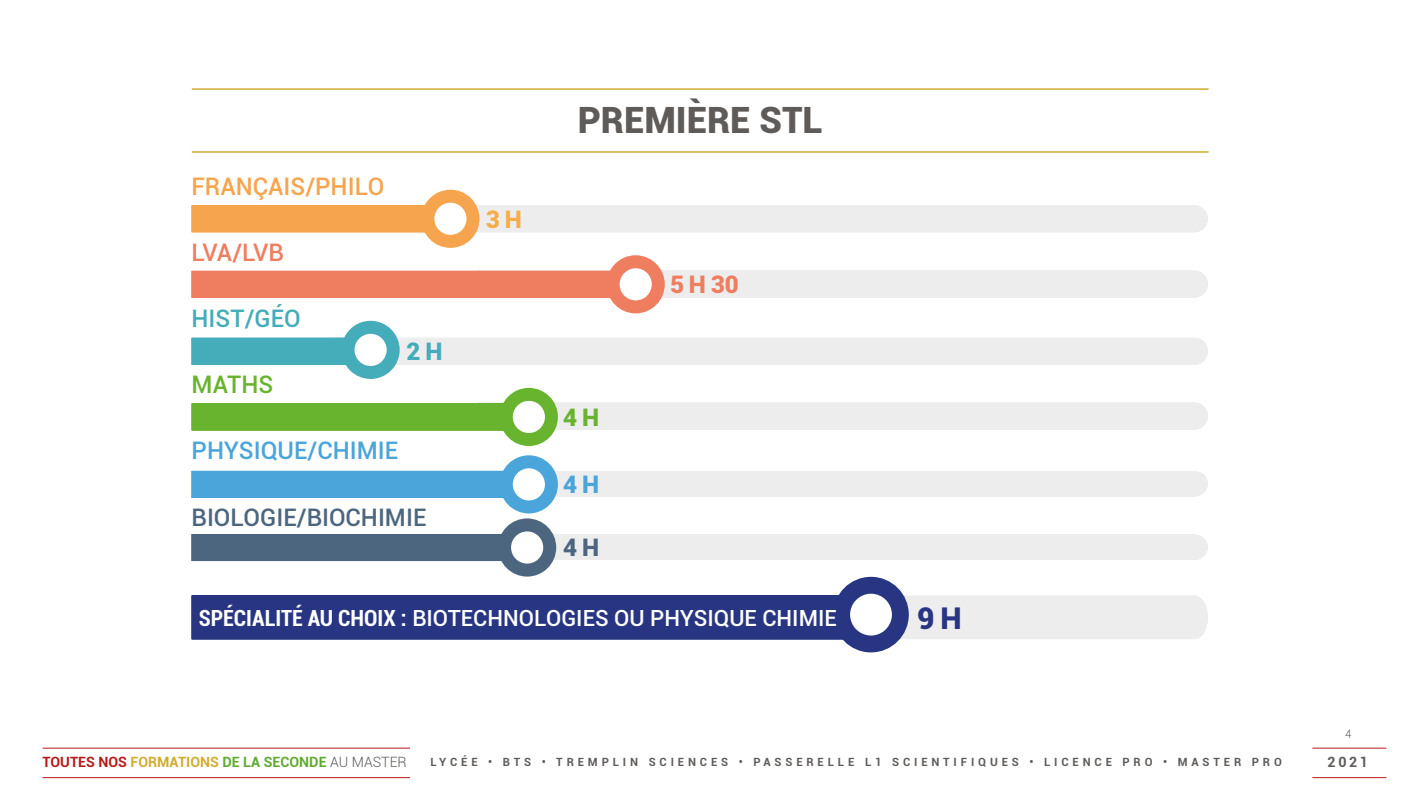
<style>
.page{position:relative;width:1418px;height:801px;background:#fff}
.page>*{position:absolute;margin:0;border:0;box-sizing:border-box;transform-origin:0 0}
.t1{font:900 36.25px "Roboto";color:#5f5b59}
.t2{font:900 30px "Roboto";color:#283583}
.t3{font:500 24.25px "Roboto";color:#4b667e}
.t4{font:500 24.25px "Roboto";color:#49a5da}
.t5{font:500 24.25px "Roboto";color:#f6a44d}
.t6{font:500 24.25px "Roboto";color:#45acba}
.t7{font:500 24.25px "Roboto";letter-spacing:-.07em;color:#ef7d5f}
.t8{font:500 24.25px "Roboto";color:#69b42e}
.t9{font:900 24.25px "Roboto";color:#ef7d5f}
.t10{font:900 24.25px "Roboto";color:#f8ad4a}
.t11{font:900 24.25px "Roboto";color:#45acba}
.t12{font:900 24.25px "Roboto";color:#69b42e}
.t13{font:900 24.25px "Roboto";color:#49a5da}
.t14{font:900 24.25px "Roboto";color:#4b667e}
.t15{font:500 22.25px "Roboto";color:#fff}
.t16{font:700 14.25px "Roboto";color:#61aa30}
.t17{font:700 14.25px "Roboto";color:#5f5b59}
.t18{font:700 11.25px "Roboto";letter-spacing:.34em;color:#5f5b59}
.t19{font:300 11.25px "Roboto";color:#5f5b59}
.s1{font-weight:700;font-stretch:condensed}
.s2{color:#b61918}
.s3{color:#d1ac31}
.s4{font-weight:300;color:#5f5b59}
</style>
<div class="page">
<hr style="left:43px;top:748px;width:367px;height:1px;background:#b61918">
<hr style="left:1312px;top:748px;width:74px;height:1px;background:#b61918">
<hr style="left:43px;top:777px;width:367px;height:1px;background:#b61918">
<hr style="left:1312px;top:777px;width:74px;height:1px;background:#b61918">
<hr style="left:192px;top:88px;width:1016px;height:2px;background:#d1ac31">
<hr style="left:192px;top:151px;width:1016px;height:2px;background:#d1ac31">
<div style="left:421px;top:190px;width:58px;height:58px;background:#f6a44d;border-radius:50%"></div>
<svg style="left:192px;top:203px;width:1015px;height:32px"></svg>
<div style="left:606px;top:255px;width:58px;height:58px;background:#ef7d5f;border-radius:50%"></div>
<svg style="left:192px;top:268px;width:1015px;height:32px"></svg>
<div style="left:500px;top:388px;width:58px;height:58px;background:#69b42e;border-radius:50%"></div>
<div style="left:500px;top:455px;width:58px;height:58px;background:#49a5da;border-radius:50%"></div>
<svg style="left:192px;top:401px;width:1015px;height:32px"></svg>
<svg style="left:192px;top:468px;width:1015px;height:32px"></svg>
<div style="left:498px;top:518px;width:58px;height:58px;background:#4b667e;border-radius:50%"></div>
<div style="left:341px;top:321px;width:58px;height:58px;background:#45acba;border-radius:50%"></div>
<svg style="left:192px;top:334px;width:1015px;height:32px"></svg>
<svg style="left:192px;top:531px;width:1015px;height:32px"></svg>
<div style="left:833px;top:577px;width:75px;height:75px;background:#283583;border-radius:50%"></div>
<svg style="left:192px;top:594px;width:1015px;height:45px;background:#6c74a8"></svg>
<h3 class="t5" style="left:192px;top:169px;width:194px">FRANÇAIS/PHILO</h3>
<h3 class="t7" style="left:192px;top:235px;width:94px">LVA/LVB</h3>
<h3 class="t6" style="left:192px;top:301px;width:111px">HIST/GÉO</h3>
<h3 class="t8" style="left:192px;top:368px;width:83px">MATHS</h3>
<h3 class="t11" style="left:406px;top:334px;width:37px">2 H</h3>
<h3 class="t4" style="left:192px;top:434px;width:208px">PHYSIQUE/CHIMIE</h3>
<h3 class="t3" style="left:192px;top:500px;width:236px">BIOLOGIE/BIOCHIMIE</h3>
<h3 class="t10" style="left:486px;top:202px;width:37px">3 H</h3>
<h1 class="t1" style="left:578px;top:95px;width:246px">PREMIÈRE STL</h1>
<h3 class="t9" style="left:670px;top:267px;width:70px">5 H 30</h3>
<h3 class="t12" style="left:563px;top:400px;width:37px">4 H</h3>
<h3 class="t13" style="left:563px;top:467px;width:37px">4H</h3>
<h3 class="t14" style="left:563px;top:530px;width:37px">4 H</h3>
<h3 class="t15" style="left:199px;top:602px;width:639px"><span class="s1">SPÉCIALITÉ AU CHOIX :</span> BIOTECHNOLOGIES OU PHYSIQUE CHIMIE</h3>
<h2 class="t2" style="left:917px;top:597px;width:46px">9 H</h2>
<p class="t19" style="left:1345px;top:726px;width:8px">4</p>
<p class="t16" style="left:43px;top:752px;width:366px"><span class="s2">TOUTES NOS</span> <span class="s3">FORMATIONS</span> DE LA SECONDE <span class="s4">AU MASTER</span></p>
<p class="t18" style="left:430px;top:754px;width:852px">LYCÉE • BTS • TREMPLIN SCIENCES • PASSERELLE L1 SCIENTIFIQUES • LICENCE PRO • MASTER PRO</p>
<p class="t17" style="left:1327px;top:752px;width:42px">2021</p>
</div>
